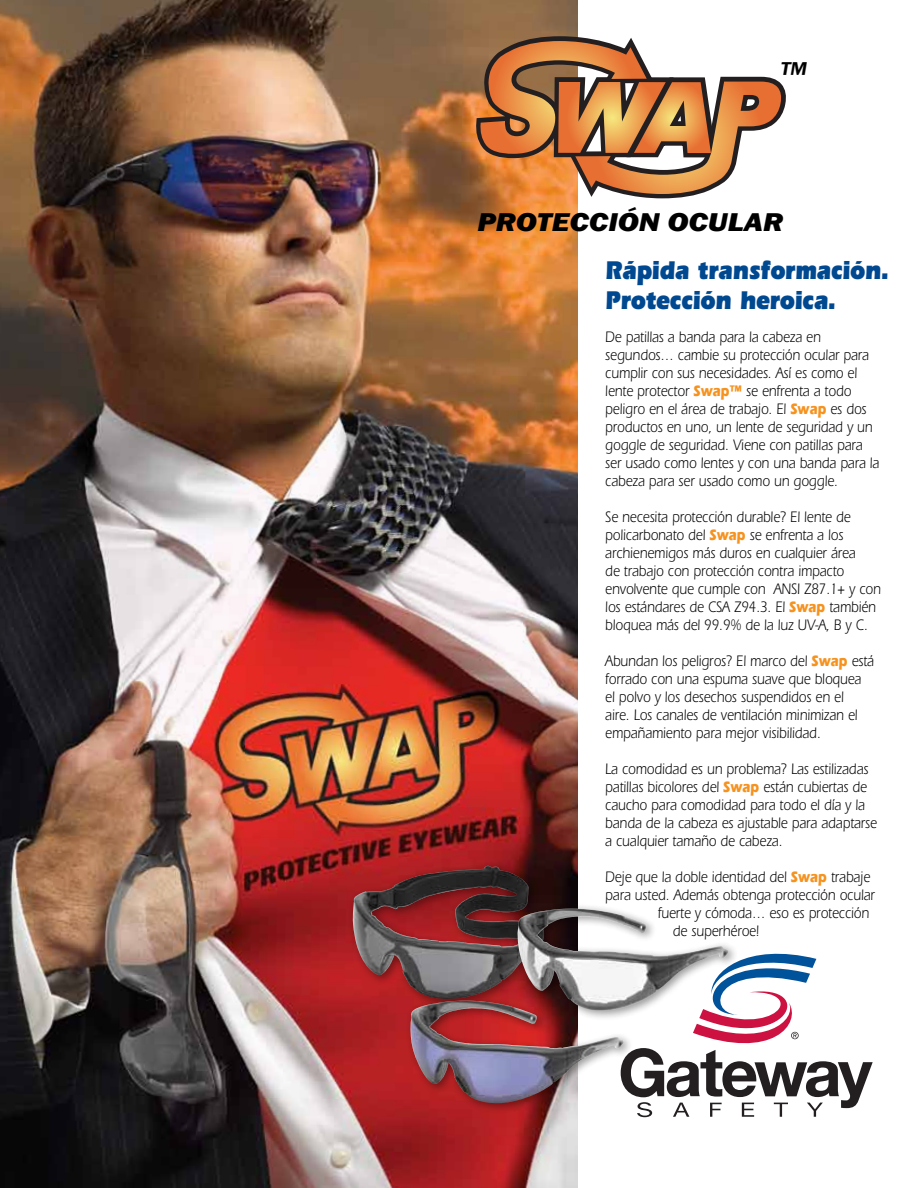
<style>
.page{position:relative;width:918px;height:1188px;background:#fff}
.page>*{position:absolute;margin:0;border:0;box-sizing:border-box;transform-origin:0 0}
.t1{font:italic 500 34.05px "Franklin Gothic";color:#000}
.t2{font:900 26.55px/29.7px "ITC Eras Std";letter-spacing:-.015em;color:#004990;scale:.85 1}
.t3{font:italic 800 26.4px "Franklin Gothic";color:#000;scale:1.16 1}
.t4{font:15.75px/18px "ITC Eras Std";color:#000;scale:.84 1}
.s1{font-family:"Eras ITC";font-weight:700;color:#f6921e}
</style>
<div class="page">
<img style="left:0;top:0;width:578px;height:1188px">
<div style="left:347px;top:861px;width:208px;height:149px;background:#000;opacity:.4"></div>
<img style="left:352px;top:866px;width:192px;height:133px">
<div style="left:405px;top:995px;width:229px;height:119px;background:#000;opacity:.4"></div>
<img style="left:410px;top:1001px;width:211px;height:103px">
<div style="left:512px;top:903px;width:227px;height:118px;background:#000;opacity:.4"></div>
<img style="left:516px;top:909px;width:213px;height:102px">
<svg style="left:621px;top:950px;width:252px;height:167px"></svg>
<svg style="left:561px;top:85px;width:225px;height:160px"></svg>
<svg style="left:473px;top:28px;width:309px;height:166px"></svg>
<h1 class="t1" style="left:780px;top:53px;width:28px">™</h1>
<h3 class="t3" style="left:478px;top:205px;width:265px">PROTECCIÓN OCULAR</h3>
<h2 class="t2" style="left:605px;top:256px;width:335px">Rápida transformación.<br>Protección heroica.</h2>
<p class="t4" style="left:605px;top:328px;width:328px">De patillas a banda para la cabeza en segundos… cambie su protección ocular para cumplir con sus necesidades. Así es como el lente protector <span class="s1">Swap™</span> se enfrenta a todo peligro en el área de trabajo. El <span class="s1">Swap</span> es dos productos en uno, un lente de seguridad y un goggle de seguridad. Viene con patillas para ser usado como lentes y con una banda para la cabeza para ser usado como un goggle.</p>
<p class="t4" style="left:605px;top:508px;width:329px">Se necesita protección durable? El lente de policarbonato del <span class="s1">Swap</span> se enfrenta a los archienemigos más duros en cualquier área<br>de trabajo con protección contra impacto envolvente que cumple con ANSI Z87.1+ y con los estándares de CSA Z94.3. El <span class="s1">Swap</span> también bloquea más del 99.9% de la luz UV-A, B y C.</p>
<p class="t4" style="left:605px;top:652px;width:321px">Abundan los peligros? El marco del <span class="s1">Swap</span> está forrado con una espuma suave que bloquea el polvo y los desechos suspendidos en el<br>aire. Los canales de ventilación minimizan el empañamiento para mejor visibilidad.</p>
<p class="t4" style="left:605px;top:760px;width:325px">La comodidad es un problema? Las estilizadas patillas bicolores del <span class="s1">Swap</span> están cubiertas de caucho para comodidad para todo el día y la banda de la cabeza es ajustable para adaptarse a cualquier tamaño de cabeza.</p>
<p class="t4" style="left:605px;top:868px;width:317px">Deje que la doble identidad del <span class="s1">Swap</span> trabaje</p>
<p class="t4" style="left:605px;top:886px;width:322px">para usted. Además obtenga protección ocular</p>
<p class="t4" style="left:658px;top:904px;width:253px">fuerte y cómoda… eso es protección</p>
<p class="t4" style="left:673px;top:922px;width:104px">de superhéroe!</p>
</div>
